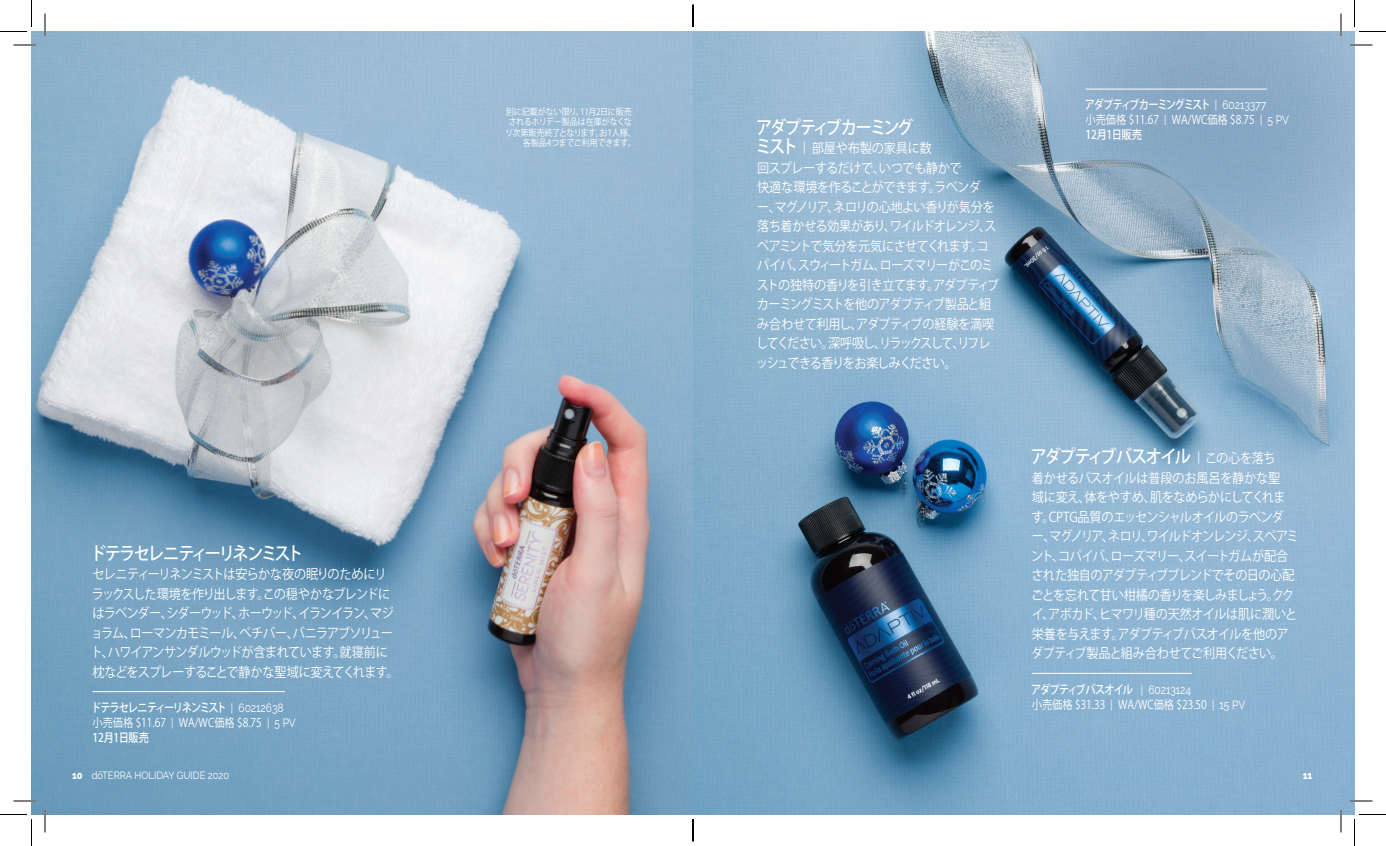
<style>
.page{position:relative;width:1386px;height:846px;background:#fff}
.page>*{position:absolute;margin:0;border:0;box-sizing:border-box;transform-origin:0 0}
.t1{font:500 18px "Koz Go Pro";letter-spacing:-.12em;color:#fff;scale:.9 1}
.t2{font:500 18px "Koz Go Pro";letter-spacing:-.095em;color:#fff;scale:.9 1}
.t3{font:13.5px/19.5px "Koz Go Pro";letter-spacing:-.06em;color:#fff;scale:.9 1}
.t4{font:12px/15px "Koz Go Pro";color:#fff;scale:.85 1}
.t5{font:500 12px/15px "Koz Go Pro";letter-spacing:-.095em;color:#fff;scale:.85 1}
.t6{font:10.5px "Raleway";color:#fff;scale:.9 1}
.t7{font:800 10.5px "Raleway";color:#fff;scale:.9 1}
.t8{font:9px "Koz Go Pro";letter-spacing:-.02em;color:#fff;scale:.9 1}
.s1{font-weight:500;font-size:18px}
.s2{font-family:"Raleway"}
.s3{font-weight:500}
.s4{font-family:"Raleway";font-weight:400;font-size:13.5px}
.s5{font-weight:400;font-size:13.5px}
.s6{font-family:"Raleway";font-weight:400}
.s7{font-weight:400}
.s8{font-weight:800}
</style>
<div class="page">
<img style="left:32px;top:32px;width:1322px;height:782px">
<hr style="left:1032px;top:673px;width:160px;height:1px;background:#fff">
<svg style="left:970px;top:32px;width:384px;height:312px;background:#82a1b8"></svg>
<svg style="left:1047px;top:32px;width:307px;height:260px;background:#8cabc5"></svg>
<hr style="left:1086px;top:89px;width:181px;height:1px;background:#fff">
<hr style="left:93px;top:691px;width:192px;height:1px;background:#fff">
<hr style="left:14px;top:44px;width:22px;height:2px;background:#fff">
<hr style="left:1350px;top:44px;width:22px;height:2px;background:#fff">
<hr style="left:14px;top:800px;width:22px;height:2px;background:#fff">
<hr style="left:1350px;top:800px;width:22px;height:2px;background:#fff">
<hr style="left:44px;top:14px;width:2px;height:22px;background:#fff">
<hr style="left:44px;top:810px;width:2px;height:22px;background:#fff">
<hr style="left:1340px;top:14px;width:2px;height:22px;background:#fff">
<hr style="left:1340px;top:810px;width:2px;height:22px;background:#fff">
<svg style="left:14px;top:45px;width:22px;height:1px"></svg>
<svg style="left:1350px;top:45px;width:22px;height:1px"></svg>
<svg style="left:14px;top:801px;width:22px;height:1px"></svg>
<svg style="left:1350px;top:801px;width:22px;height:1px"></svg>
<svg style="left:45px;top:14px;width:1px;height:22px"></svg>
<svg style="left:45px;top:810px;width:1px;height:22px"></svg>
<svg style="left:1341px;top:14px;width:1px;height:22px"></svg>
<svg style="left:1341px;top:810px;width:1px;height:22px"></svg>
<svg style="left:0;top:0;width:32px;height:32px"></svg>
<svg style="left:0;top:814px;width:32px;height:32px"></svg>
<svg style="left:1354px;top:0;width:32px;height:32px"></svg>
<svg style="left:1354px;top:814px;width:32px;height:32px"></svg>
<svg style="left:692px;top:4px;width:2px;height:23px"></svg>
<svg style="left:692px;top:819px;width:2px;height:23px"></svg>
<p class="t8" style="left:506px;top:106px;width:142px">別に記載がない限り、11月2日に販売</p>
<p class="t8" style="left:509px;top:116px;width:138px">されるホリデー製品は在庫がなくな</p>
<p class="t8" style="left:505px;top:127px;width:147px">り次第販売終了となります。お1人様、</p>
<p class="t8" style="left:523px;top:137px;width:127px">各製品4つまでご利用できます。</p>
<h1 class="t1" style="left:756px;top:116px;width:176px">アダプティブカーミング</h1>
<p class="t3" style="left:756px;top:139px;width:272px"><span class="s1">ミスト</span> <span class="s2">|</span> 部屋や布製の家具に数<br>回スプレーするだけで、いつでも静かで<br>快適な環境を作ることができます。ラベンダ<br>ー、マグノリア、ネロリの心地よい香りが気分を落ち着かせる効果があり、ワイルドオレンジ、スペアミントで気分を元気にさせてくれます。コパイバ、スウィートガム、ローズマリーがこのミストの独特の香りを引き立てます。アダプティブカーミングミストを他のアダプティブ製品と組み合わせて利用し、アダプティブの経験を満喫してください。深呼吸し、リラックスして、リフレッシュできる香りをお楽しみください。</p>
<p class="t4" style="left:1085px;top:98px;width:241px"><span class="s3">アダプティブカーミングミスト</span> <span class="s2">| 60213377<br></span>小売価格 $11.67 <span class="s2">|</span> WA/WC価格 $8.75 <span class="s2">| 5 PV<br></span><span class="s3">12月1日販売</span></p>
<h1 class="t2" style="left:1031px;top:445px;width:273px">アダプティブバスオイル <span class="s4">|</span> <span class="s5">この心を落ち</span></h1>
<p class="t3" style="left:1031px;top:469px;width:299px">着かせるバスオイルは普段のお風呂を静かな聖<br>域に変え、体をやすめ、肌をなめらかにしてくれます。CPTG品質のエッセンシャルオイルのラベンダ<br>ー、マグノリア、ネロリ、ワイルドオンレンジ、スペアミント、コパイバ、ローズマリー、スイートガムが配合された独自のアダプティブブレンドでその日の心配ごとを忘れて甘い柑橘の香りを楽しみましょう。ククイ、アボカド、ヒマワリ種の天然オイルは肌に潤いと栄養を与えます。アダプティブバスオイルを他のアダプティブ製品と組み合わせてご利用ください。</p>
<p class="t4" style="left:1031px;top:682px;width:253px"><span class="s3">アダプティブバスオイル</span> <span class="s2">| 60213124<br></span>小売価格 $31.33 <span class="s2">|</span> WA/WC価格 $23.50 <span class="s2">| 15 PV</span></p>
<h1 class="t1" style="left:90px;top:542px;width:238px">ドテラセレニティーリネンミスト</h1>
<p class="t3" style="left:91px;top:565px;width:344px">セレニティーリネンミストは安らかな夜の眠りのためにリラックスした環境を作り出します。この穏やかなブレンドにはラベンダー、シダーウッド、ホーウッド、イランイラン、マジョラム、ローマンカモミール、べチバー、バニラアブソリュート、ハワイアンサンダルウッドが含まれています。就寝前に枕などをスプレーすることで静かな聖域に変えてくれます。</p>
<p class="t5" style="left:91px;top:701px;width:242px">ドテラセレニティーリネンミスト <span class="s6">| 60212638</span><span class="s7">小売価格 $11.67</span> <span class="s6">|</span> <span class="s7">WA/WC価格 $8.75</span> <span class="s6">| 5 PV<br></span>12月1日販売</p>
<p class="t6" style="left:72px;top:769px;width:176px"><span class="s8">10</span> dōTERRA HOLIDAY GUIDE 2020</p>
<p class="t7" style="left:1303px;top:769px;width:12px">11</p>
</div>
